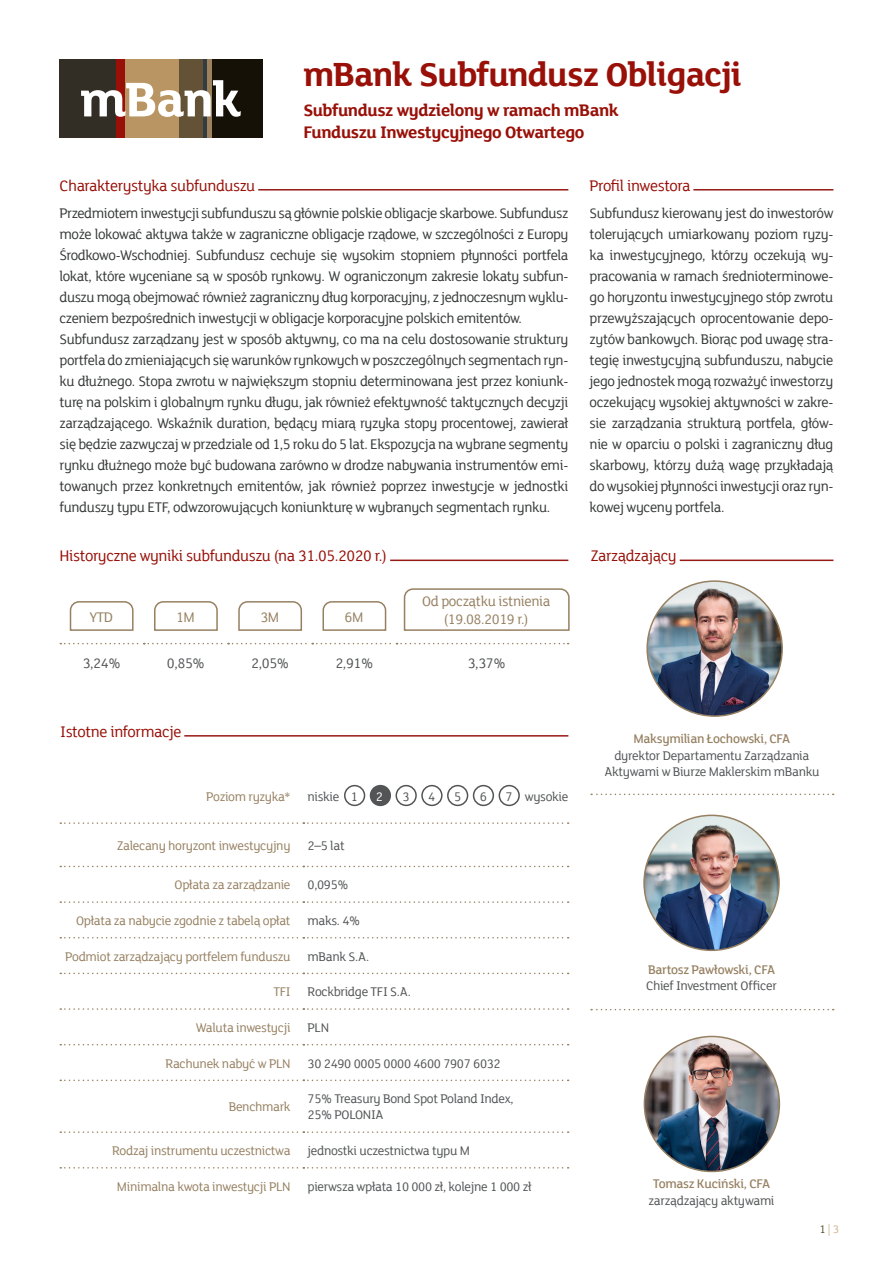
<style>
.page{position:relative;width:893px;height:1263px;background:#fff}
.page>*{position:absolute;margin:0;border:0;box-sizing:border-box;transform-origin:0 0}
.t1{font:700 36px "FS Lola";letter-spacing:-.025em;color:#981008}
.t2{font:700 18px/21.6px "FS Lola";letter-spacing:-.025em;color:#981008}
.t3{font:16.5px "FS Lola";letter-spacing:-.025em;color:#981008}
.t4{font:15px/21px "FS Lola";letter-spacing:-.025em;color:#363838}
.t5{font:15px/18px "FS Lola";letter-spacing:-.025em;color:#968061;text-align:center}
.t6{font:15px "FS Lola";letter-spacing:-.025em;color:#525455}
.t7{font:13.5px/16.2px "FS Lola";letter-spacing:-.025em;color:#525455}
.t8{font:13.5px "FS Lola";letter-spacing:-.025em;color:#968061}
.t9{font:500 13.5px "FS Lola";letter-spacing:-.025em;color:#968061}
.t10{font:13.5px "FS Lola";color:#fff}
.t11{font:12px "FS Lola";color:#cdb591}
.s1{color:#645237}
</style>
<div class="page">
<svg style="left:60px;top:822px;width:509px;height:2px"></svg>
<svg style="left:60px;top:866px;width:509px;height:1px"></svg>
<svg style="left:60px;top:901px;width:509px;height:2px"></svg>
<svg style="left:60px;top:937px;width:509px;height:1px"></svg>
<svg style="left:60px;top:973px;width:509px;height:1px"></svg>
<svg style="left:60px;top:1008px;width:509px;height:2px"></svg>
<svg style="left:60px;top:1044px;width:509px;height:1px"></svg>
<svg style="left:60px;top:1079px;width:509px;height:2px"></svg>
<svg style="left:60px;top:1131px;width:509px;height:2px"></svg>
<svg style="left:60px;top:1167px;width:509px;height:1px"></svg>
<div style="left:344px;top:785px;width:21px;height:21px;border:2px solid #525455;border-radius:50%"></div>
<div style="left:370px;top:785px;width:21px;height:21px;background:#525455;border-radius:50%"></div>
<div style="left:396px;top:785px;width:21px;height:21px;border:2px solid #525455;border-radius:50%"></div>
<div style="left:421px;top:785px;width:22px;height:21px;border:2px solid #525455;border-radius:50%"></div>
<div style="left:447px;top:785px;width:21px;height:21px;border:2px solid #525455;border-radius:50%"></div>
<div style="left:473px;top:785px;width:21px;height:21px;border:2px solid #525455;border-radius:50%"></div>
<div style="left:499px;top:785px;width:21px;height:21px;border:2px solid #525455;border-radius:50%"></div>
<hr style="left:184px;top:735px;width:384px;height:2px;background:#971914">
<hr style="left:258px;top:189px;width:310px;height:2px;background:#971914">
<hr style="left:693px;top:189px;width:140px;height:2px;background:#971914">
<img style="left:647px;top:581px;width:135px;height:135px;border-radius:67px">
<img style="left:644px;top:815px;width:135px;height:135px;border-radius:67px">
<div style="left:60px;top:60px;width:57px;height:78px;background:#322d25"></div>
<div style="left:125px;top:60px;width:54px;height:78px;background:#b89562"></div>
<div style="left:179px;top:60px;width:24px;height:78px;background:#645237"></div>
<div style="left:212px;top:60px;width:50px;height:78px;background:#151107"></div>
<hr style="left:203px;top:60px;width:4px;height:78px;background:#323d42">
<div style="left:207px;top:60px;width:5px;height:78px;background:#9e825d"></div>
<div style="left:117px;top:60px;width:8px;height:78px;background:#981008"></div>
<svg style="left:81px;top:80px;width:160px;height:37px"></svg>
<hr style="left:680px;top:560px;width:153px;height:1px;background:#971914">
<svg style="left:591px;top:794px;width:243px;height:1px"></svg>
<svg style="left:591px;top:1009px;width:243px;height:1px"></svg>
<hr style="left:390px;top:560px;width:178px;height:1px;background:#971914">
<svg style="left:60px;top:643px;width:509px;height:1px"></svg>
<svg style="left:69px;top:601px;width:65px;height:30px"></svg>
<svg style="left:154px;top:601px;width:64px;height:30px"></svg>
<svg style="left:238px;top:601px;width:64px;height:30px"></svg>
<svg style="left:322px;top:601px;width:65px;height:30px"></svg>
<svg style="left:403px;top:588px;width:167px;height:43px"></svg>
<img style="left:644px;top:1036px;width:135px;height:135px;border-radius:67px">
<h1 class="t1" style="left:303px;top:49px;width:440px">mBank Subfundusz Obligacji</h1>
<p class="t2" style="left:303px;top:98px;width:317px">Subfundusz wydzielony w ramach mBank<br>Funduszu Inwestycyjnego Otwartego</p>
<p class="t3" style="left:60px;top:174px;width:197px">Charakterystyka subfunduszu</p>
<p class="t4" style="left:60px;top:202px;width:510px">Przedmiotem inwestycji subfunduszu są głównie polskie obligacje skarbowe. Subfundusz może lokować aktywa także w zagraniczne obligacje rządowe, w szczególności z Europy Środkowo-Wschodniej. Subfundusz cechuje się wysokim stopniem płynności portfela lokat, które wyceniane są w sposób rynkowy. W ograniczonym zakresie lokaty subfun&shy;duszu mogą obejmować również zagraniczny dług korporacyjny, z jednoczesnym wyklu&shy;czeniem bezpośrednich inwestycji w obligacje korporacyjne polskich emitentów.<br>Subfundusz zarządzany jest w sposób aktywny, co ma na celu dostosowanie struktury portfela do zmieniających się warunków rynkowych w poszczególnych segmentach ryn&shy;ku dłużnego. Stopa zwrotu w największym stopniu determinowana jest przez koniunk&shy;turę na polskim i globalnym rynku długu, jak również efektywność taktycznych decyzji zarządzającego. Wskaźnik duration, będący miarą ryzyka stopy procentowej, zawierał się będzie zazwyczaj w przedziale od 1,5 roku do 5 lat. Ekspozycja na wybrane segmenty rynku dłużnego może być budowana zarówno w drodze nabywania instrumentów emi&shy;towanych przez konkretnych emitentów, jak również poprzez inwestycje w jednostki funduszy typu ETF, odwzorowujących koniunkturę w wybranych segmentach rynku.</p>
<p class="t3" style="left:590px;top:174px;width:102px">Profil inwestora</p>
<p class="t4" style="left:590px;top:202px;width:245px;text-align:justify">Subfundusz kierowany jest do inwestorów tolerujących umiarkowany poziom ryzy&shy;ka inwestycyjnego, którzy oczekują wy&shy;pracowania w ramach średnioterminowe&shy;go horyzontu inwestycyjnego stóp zwrotu przewyższających oprocentowanie depo&shy;zytów bankowych. Biorąc pod uwagę stra&shy;tegię inwestycyjną subfunduszu, nabycie jego jednostek mogą rozważyć inwestorzy oczekujący wysokiej aktywności w zakre&shy;sie zarządzania strukturą portfela, głów&shy;nie w oparciu o polski i zagraniczny dług skarbowy, którzy dużą wagę przykładają do wysokiej płynności inwestycji oraz ryn&shy;kowej wyceny portfela.</p>
<p class="t3" style="left:60px;top:545px;width:329px">Historyczne wyniki subfunduszu (na 31.05.2020 r.)</p>
<p class="t3" style="left:590px;top:545px;width:88px">Zarządzający</p>
<p class="t5" style="left:89px;top:607px;width:25px">YTD</p>
<p class="t5" style="left:176px;top:607px;width:20px">1M</p>
<p class="t5" style="left:260px;top:607px;width:20px">3M</p>
<p class="t5" style="left:345px;top:607px;width:20px">6M</p>
<p class="t5" style="left:422px;top:592px;width:130px">Od początku istnienia (19.08.2019 r.)</p>
<p class="t6" style="left:83px;top:653px;width:39px">3,24%</p>
<p class="t6" style="left:167px;top:653px;width:39px">0,85%</p>
<p class="t6" style="left:251px;top:653px;width:39px">2,05%</p>
<p class="t6" style="left:335px;top:653px;width:39px">2,91%</p>
<p class="t6" style="left:468px;top:653px;width:39px">3,37%</p>
<p class="t3" style="left:60px;top:720px;width:123px">Istotne informacje</p>
<p class="t8" style="left:206px;top:787px;width:86px">Poziom ryzyka*</p>
<p class="t7" style="left:308px;top:787px;width:52px">niskie 1</p>
<p class="t10" style="left:376px;top:787px;width:9px">2</p>
<p class="t7" style="left:402px;top:787px;width:9px">3</p>
<p class="t7" style="left:428px;top:787px;width:9px">4</p>
<p class="t7" style="left:454px;top:787px;width:9px">5</p>
<p class="t7" style="left:480px;top:787px;width:9px">6</p>
<p class="t7" style="left:505px;top:787px;width:64px">7 wysokie</p>
<p class="t8" style="left:117px;top:836px;width:175px">Zalecany horyzont inwestycyjny</p>
<p class="t7" style="left:308px;top:837px;width:39px">2–5 lat</p>
<p class="t8" style="left:175px;top:876px;width:117px">Opłata za zarządzanie</p>
<p class="t7" style="left:308px;top:876px;width:42px">0,095%</p>
<p class="t8" style="left:76px;top:912px;width:216px">Opłata za nabycie zgodnie z tabelą opłat</p>
<p class="t7" style="left:308px;top:912px;width:54px">maks. 4%</p>
<p class="t8" style="left:65px;top:947px;width:227px">Podmiot zarządzający portfelem funduszu</p>
<p class="t7" style="left:308px;top:947px;width:63px">mBank S.A.</p>
<p class="t8" style="left:273px;top:983px;width:19px">TFI</p>
<p class="t7" style="left:308px;top:983px;width:105px">Rockbridge TFI S.A.</p>
<p class="t8" style="left:196px;top:1019px;width:96px">Waluta inwestycji</p>
<p class="t7" style="left:308px;top:1019px;width:23px">PLN</p>
<p class="t8" style="left:166px;top:1054px;width:126px">Rachunek nabyć w PLN</p>
<p class="t7" style="left:308px;top:1054px;width:195px">30 2490 0005 0000 4600 7907 6032</p>
<p class="t8" style="left:229px;top:1098px;width:63px">Benchmark</p>
<p class="t7" style="left:308px;top:1090px;width:207px">75% Treasury Bond Spot Poland Index,<br>25% POLONIA</p>
<p class="t8" style="left:112px;top:1142px;width:180px">Rodzaj instrumentu uczestnictwa</p>
<p class="t7" style="left:308px;top:1142px;width:164px">jednostki uczestnictwa typu M</p>
<p class="t8" style="left:117px;top:1177px;width:175px">Minimalna kwota inwestycji PLN</p>
<p class="t7" style="left:308px;top:1178px;width:225px">pierwsza wpłata 10 000 zł, kolejne 1 000 zł</p>
<p class="t9" style="left:633px;top:730px;width:158px">Maksymilian Łochowski, CFA</p>
<p class="t7" style="left:604px;top:746px;width:217px;text-align:center">dyrektor Departamentu Zarządzania<br>Aktywami w Biurze Maklerskim mBanku</p>
<p class="t9" style="left:648px;top:961px;width:129px">Bartosz Pawłowski, CFA</p>
<p class="t7" style="left:646px;top:977px;width:132px">Chief Investment Officer</p>
<p class="t9" style="left:653px;top:1175px;width:119px">Tomasz Kuciński, CFA</p>
<p class="t7" style="left:649px;top:1191px;width:127px">zarządzający aktywami</p>
<p class="t11" style="left:819px;top:1221px;width:21px"><span class="s1">1</span>| 3</p>
</div>
